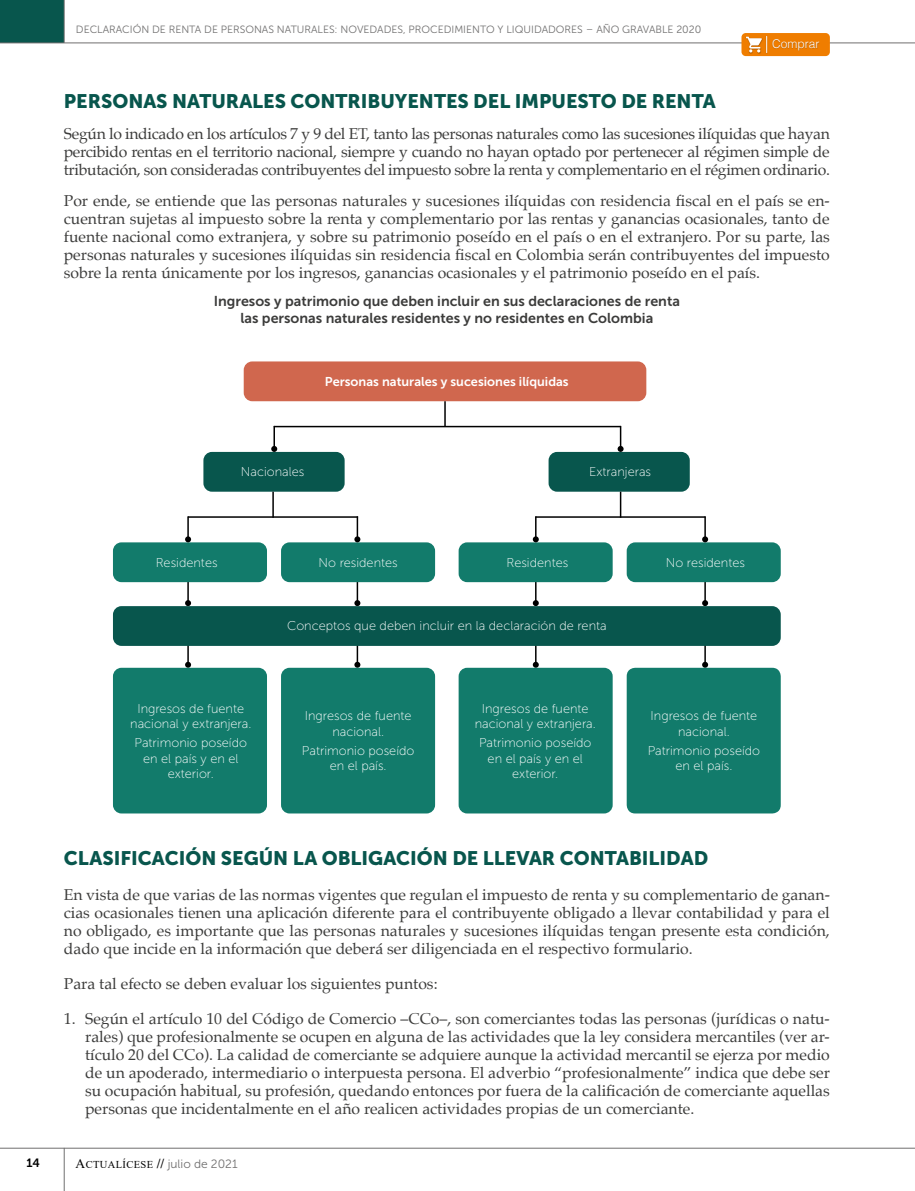
<style>
.page{position:relative;width:915px;height:1191px;background:#fff}
.page>*{position:absolute;margin:0;border:0;box-sizing:border-box;transform-origin:0 0}
.t1{font:19.5px "Museo Sans 900";color:#08564d}
.t2{font:15.75px/18px "Palatino";color:#3c3c3b;text-align:justify}
.t3{font:14.25px/17.1px "Museo Sans 700";color:#3c3c3b;text-align:center}
.t4{font:12.75px/15.3px "Museo Sans 100";color:#fff;text-align:center}
.t5{font:12.75px "Museo Sans 700";color:#fff}
.t6{font:12px "Museo Sans 300";color:#706f6f}
.t7{font:300 12px "Helvetica";color:#fff}
.t8{font:12px "Museo Sans 700";color:#000}
.t9{font:10.5px "Museo Sans 300";color:#706f6f}
.s1{font-family:"Times New Roman";font-size:13.5px;color:#000}
.s2{font-family:"Times New Roman";font-size:10.5px;color:#000}
.s3{font-family:"Times New Roman";font-weight:700;font-size:13.5px;color:#000}
</style>
<div class="page">
<div style="left:0;top:0;width:64px;height:43px;background:#08564d"></div>
<hr style="left:0;top:43px;width:914px;height:1px;background:#706f6f">
<hr style="left:64px;top:0;width:1px;height:43px;background:#706f6f">
<hr style="left:0;top:1147px;width:914px;height:1px;background:#706f6f">
<hr style="left:64px;top:1147px;width:1px;height:44px;background:#706f6f">
<hr style="left:187px;top:642px;width:2px;height:23px;background:#000">
<svg style="left:185px;top:662px;width:6px;height:6px"></svg>
<svg style="left:532px;top:646px;width:6px;height:22px"></svg>
<hr style="left:356px;top:642px;width:2px;height:23px;background:#000">
<svg style="left:354px;top:662px;width:6px;height:6px"></svg>
<svg style="left:701px;top:646px;width:6px;height:22px"></svg>
<hr style="left:187px;top:580px;width:2px;height:23px;background:#000">
<svg style="left:185px;top:600px;width:6px;height:6px"></svg>
<svg style="left:532px;top:582px;width:6px;height:24px"></svg>
<hr style="left:356px;top:580px;width:2px;height:23px;background:#000">
<svg style="left:354px;top:600px;width:6px;height:6px"></svg>
<svg style="left:701px;top:582px;width:6px;height:24px"></svg>
<div style="left:244px;top:361px;width:402px;height:40px;background:#d0674e;border-radius:9px"></div>
<div style="left:113px;top:606px;width:667px;height:40px;background:#08564d;border-radius:9px"></div>
<div style="left:548px;top:452px;width:141px;height:40px;background:#08564d;border-radius:9px"></div>
<div style="left:203px;top:452px;width:141px;height:40px;background:#08564d;border-radius:9px"></div>
<div style="left:113px;top:542px;width:154px;height:40px;background:#127b6b;border-radius:9px"></div>
<div style="left:113px;top:668px;width:154px;height:145px;background:#127b6b;border-radius:9px"></div>
<div style="left:458px;top:542px;width:154px;height:40px;background:#127b6b;border-radius:9px"></div>
<div style="left:458px;top:668px;width:154px;height:145px;background:#127b6b;border-radius:9px"></div>
<div style="left:281px;top:542px;width:154px;height:40px;background:#127b6b;border-radius:9px"></div>
<div style="left:281px;top:668px;width:154px;height:145px;background:#127b6b;border-radius:9px"></div>
<div style="left:626px;top:542px;width:154px;height:40px;background:#127b6b;border-radius:9px"></div>
<div style="left:626px;top:668px;width:154px;height:145px;background:#127b6b;border-radius:9px"></div>
<hr style="left:273px;top:426px;width:2px;height:23px;background:#000">
<svg style="left:271px;top:446px;width:6px;height:6px"></svg>
<hr style="left:619px;top:426px;width:2px;height:23px;background:#000">
<svg style="left:617px;top:446px;width:6px;height:6px"></svg>
<hr style="left:274px;top:426px;width:346px;height:1px;background:#000">
<svg style="left:444px;top:401px;width:1px;height:25px"></svg>
<hr style="left:187px;top:516px;width:2px;height:23px;background:#000">
<svg style="left:185px;top:536px;width:6px;height:6px"></svg>
<svg style="left:532px;top:518px;width:6px;height:24px"></svg>
<hr style="left:356px;top:516px;width:2px;height:23px;background:#000">
<svg style="left:354px;top:536px;width:6px;height:6px"></svg>
<svg style="left:702px;top:516px;width:5px;height:26px"></svg>
<hr style="left:188px;top:516px;width:170px;height:2px;background:#000">
<hr style="left:535px;top:516px;width:170px;height:2px;background:#000">
<hr style="left:272px;top:492px;width:2px;height:26px;background:#000">
<hr style="left:619px;top:492px;width:2px;height:26px;background:#000">
<div style="left:741px;top:33px;width:88px;height:23px;background:#ef7d00;border-radius:4px"></div>
<div style="left:771px;top:39px;width:48px;height:12px;background:#000;opacity:.28"></div>
<svg style="left:745px;top:35px;width:22px;height:19px"></svg>
<p class="t9" style="left:76px;top:24px;width:626px">DECLARACIÓN DE RENTA DE PERSONAS NATURALES: NOVEDADES, PROCEDIMIENTO Y LIQUIDADORES – AÑO GRAVABLE 2020</p>
<p class="t7" style="left:771px;top:33px;width:49px">Comprar</p>
<p class="t1" style="left:64px;top:90px;width:653px">PERSONAS NATURALES CONTRIBUYENTES DEL IMPUESTO DE RENTA</p>
<p class="t2" style="left:64px;top:124px;width:767px">Según lo indicado en los artículos 7 y 9 del ET, tanto las personas naturales como las sucesiones ilíquidas que hayan percibido rentas en el territorio nacional, siempre y cuando no hayan optado por pertenecer al régimen simple de tributación, son consideradas contribuyentes del impuesto sobre la renta y complementario en el régimen ordinario.</p>
<p class="t2" style="left:64px;top:191px;width:767px">Por ende, se entiende que las personas naturales y sucesiones ilíquidas con residencia fiscal en el país se en&shy;cuentran sujetas al impuesto sobre la renta y complementario por las rentas y ganancias ocasionales, tanto de fuente nacional como extranjera, y sobre su patrimonio poseído en el país o en el extranjero. Por su parte, las personas naturales y sucesiones ilíquidas sin residencia fiscal en Colombia serán contribuyentes del impuesto sobre la renta únicamente por los ingresos, ganancias ocasionales y el patrimonio poseído en el país.</p>
<p class="t3" style="left:213px;top:293px;width:467px">Ingresos y patrimonio que deben incluir en sus declaraciones de renta las personas naturales residentes y no residentes en Colombia</p>
<p class="t5" style="left:325px;top:374px;width:245px">Personas naturales y sucesiones ilíquidas</p>
<p class="t4" style="left:241px;top:464px;width:65px">Nacionales</p>
<p class="t4" style="left:589px;top:464px;width:63px">Extranjeras</p>
<p class="t4" style="left:156px;top:554px;width:63px">Residentes</p>
<p class="t4" style="left:318px;top:554px;width:81px">No residentes</p>
<p class="t4" style="left:506px;top:554px;width:63px">Residentes</p>
<p class="t4" style="left:287px;top:618px;width:321px">Conceptos que deben incluir en la declaración de renta</p>
<p class="t4" style="left:665px;top:554px;width:81px">No residentes</p>
<p class="t4" style="left:130px;top:700px;width:123px">Ingresos de fuente nacional y extranjera.</p>
<p class="t4" style="left:134px;top:735px;width:114px">Patrimonio poseído en el país y en el exterior.</p>
<p class="t4" style="left:305px;top:708px;width:108px">Ingresos de fuente nacional.</p>
<p class="t4" style="left:302px;top:743px;width:114px">Patrimonio poseído en el país.</p>
<p class="t4" style="left:474px;top:700px;width:123px">Ingresos de fuente nacional y extranjera.</p>
<p class="t4" style="left:479px;top:735px;width:114px">Patrimonio poseído en el país y en el exterior.</p>
<p class="t4" style="left:650px;top:708px;width:108px">Ingresos de fuente nacional.</p>
<p class="t4" style="left:647px;top:743px;width:114px">Patrimonio poseído en el país.</p>
<p class="t1" style="left:64px;top:847px;width:645px">CLASIFICACIÓN SEGÚN LA OBLIGACIÓN DE LLEVAR CONTABILIDAD</p>
<p class="t2" style="left:64px;top:886px;width:767px">En vista de que varias de las normas vigentes que regulan el impuesto de renta y su complementario de ganan&shy;cias ocasionales tienen una aplicación diferente para el contribuyente obligado a llevar contabilidad y para el no obligado, es importante que las personas naturales y sucesiones ilíquidas tengan presente esta condición, dado que incide en la información que deberá ser diligenciada en el respectivo formulario.</p>
<p class="t2" style="left:64px;top:975px;width:375px">Para tal efecto se deben evaluar los siguientes puntos:</p>
<p class="t2" style="left:85px;top:1010px;width:746px;text-indent:-21px">1. Según el artículo 10 del Código de Comercio –CCo–, son comerciantes todas las personas (jurídicas o natu&shy;rales) que profesionalmente se ocupen en alguna de las actividades que la ley considera mercantiles (ver ar&shy;tículo 20 del CCo). La calidad de comerciante se adquiere aunque la actividad mercantil se ejerza por medio de un apoderado, intermediario o interpuesta persona. El adverbio “profesionalmente” indica que debe ser su ocupación habitual, su profesión, quedando entonces por fuera de la calificación de comerciante aquellas personas que incidentalmente en el año realicen actividades propias de un comerciante.</p>
<p class="t8" style="left:26px;top:1156px;width:15px">14</p>
<p class="t6" style="left:75px;top:1157px;width:163px"><span class="s1">A</span><span class="s2">CTUALÍCESE</span> <span class="s3">//</span> julio de 2021</p>
</div>
